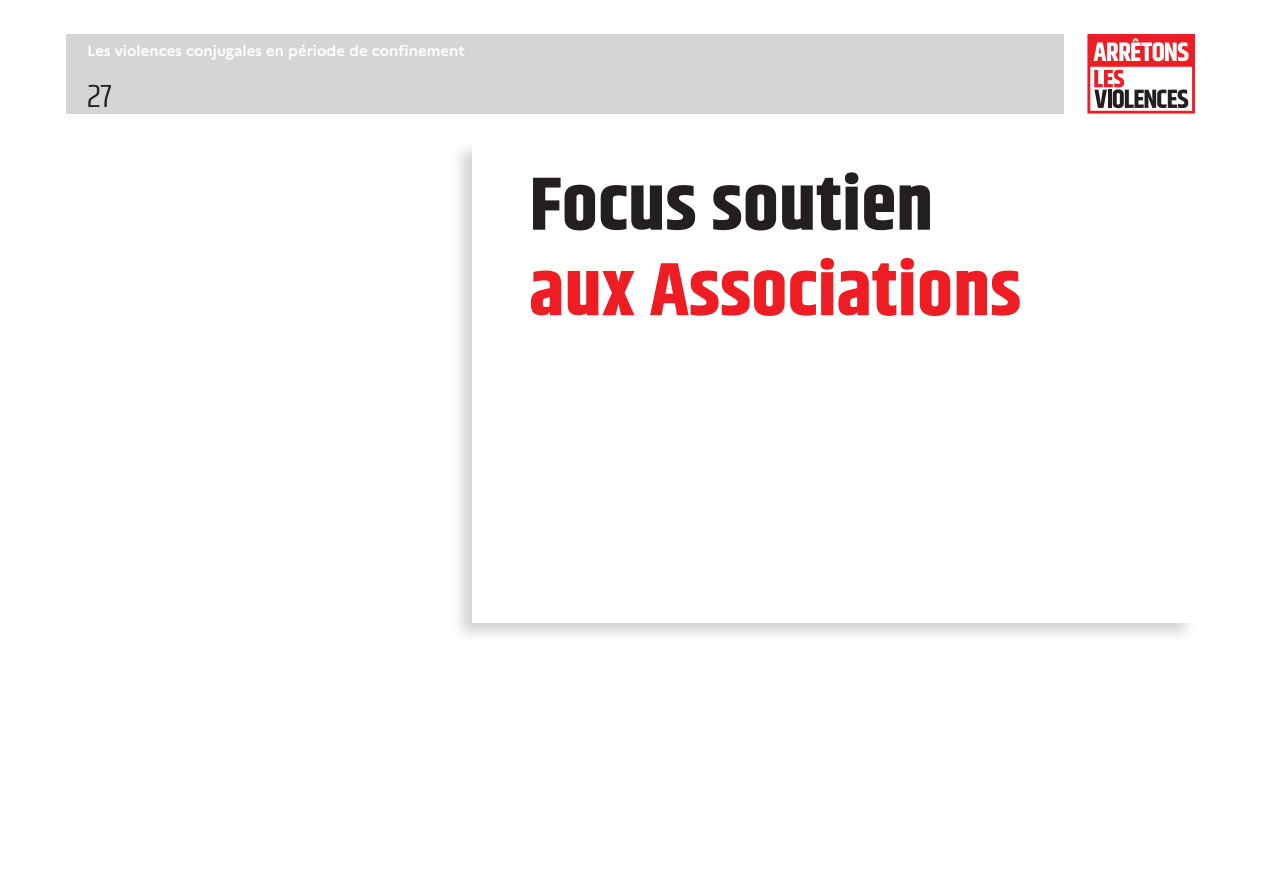
<style>
.page{position:relative;width:1263px;height:893px;background:#fff}
.page>*{position:absolute;margin:0;border:0;box-sizing:border-box;transform-origin:0 0}
.t1{font:700 75px/85.5px "Khand";color:#ee1d23;scale:1.07 1}
.t2{font:300 33px "Khand";color:#231f20;scale:1.07 1}
.t3{font:700 15px "Marianne";color:#fff}
.s1{color:#231f20}
</style>
<div class="page">
<svg style="left:1087px;top:34px;width:108px;height:80px"></svg>
<div style="left:66px;top:34px;width:997px;height:80px;background:#d4d5d7"></div>
<div style="left:451px;top:140px;width:746px;height:504px;background:#231f20;opacity:.19"></div>
<div style="left:472px;top:144px;width:722px;height:479px;background:#fff"></div>
<p class="t3" style="left:87px;top:41px;width:379px">Les violences conjugales en période de confinement</p>
<p class="t2" style="left:87px;top:77px;width:25px">27</p>
<p class="t1" style="left:529px;top:166px;width:461px"><span class="s1">Focus soutien </span>aux Associations</p>
</div>
